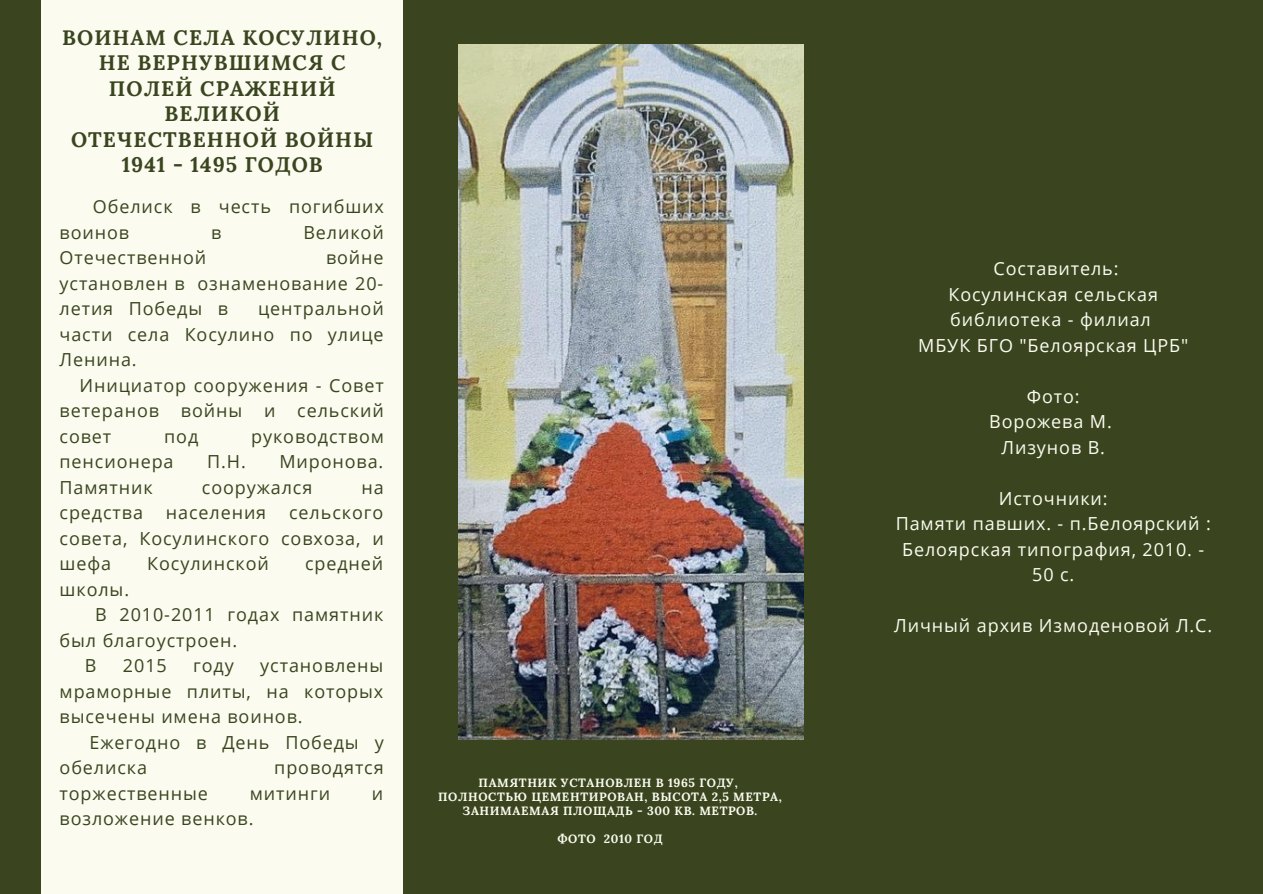
<style>
.page{position:relative;width:1263px;height:894px;background:#fff}
.page>*{position:absolute;margin:0;border:0;box-sizing:border-box;transform-origin:0 0}
.t1{font:700 21px/25.5px "Lora";letter-spacing:.05em;color:#3a4520;text-align:center}
.t2{font:18px/25.5px "Open Sans";letter-spacing:.05em;color:#3a4520;text-align:justify}
.t3{font:18px/25.5px "Open Sans";letter-spacing:.05em;color:#fbfcef;text-align:center}
.t4{font:700 12px/14px "Lora";letter-spacing:.05em;color:#fbfcef;text-align:center}
</style>
<div class="page">
<div style="left:0;top:0;width:1263px;height:893px;background:#3a4520"></div>
<div style="left:42px;top:0;width:361px;height:893px;background:#fbfcef"></div>
<img style="left:458px;top:45px;width:346px;height:694px">
<p class="t1" style="left:62px;top:24px;width:321px">ВОИНАМ СЕЛА КОСУЛИНО,<br>НЕ ВЕРНУВШИМСЯ С<br>ПОЛЕЙ СРАЖЕНИЙ<br>ВЕЛИКОЙ<br>ОТЕЧЕСТВЕННОЙ ВОЙНЫ<br>1941 - 1495 ГОДОВ</p>
<p class="t2" style="left:60px;top:194px;width:326px;text-indent:33px">Обелиск в честь погибших воинов</p>
<p class="t2" style="left:211px;top:219px;width:12px">в</p>
<p class="t2" style="left:303px;top:219px;width:82px">Великой</p>
<p class="t2" style="left:60px;top:244px;width:326px;text-indent:266px">войне установлен в ознаменование 20- летия Победы в</p>
<p class="t2" style="left:60px;top:244px;width:148px">Отечественной</p>
<p class="t2" style="left:60px;top:295px;width:326px;text-indent:198px">центральной части села Косулино по улице Ленина.</p>
<p class="t2" style="left:60px;top:372px;width:326px;text-indent:20px">Инициатор сооружения - Совет ветеранов войны и сельский совет</p>
<p class="t2" style="left:164px;top:423px;width:36px">под</p>
<p class="t2" style="left:251px;top:423px;width:134px">руководством</p>
<p class="t2" style="left:60px;top:448px;width:116px">пенсионера</p>
<p class="t2" style="left:207px;top:448px;width:40px">П.Н.</p>
<p class="t2" style="left:279px;top:448px;width:105px">Миронова.</p>
<p class="t2" style="left:60px;top:474px;width:95px">Памятник</p>
<p class="t2" style="left:202px;top:474px;width:112px">сооружался</p>
<p class="t2" style="left:362px;top:474px;width:24px">на</p>
<p class="t2" style="left:60px;top:499px;width:85px">средства</p>
<p class="t2" style="left:166px;top:499px;width:102px">населения</p>
<p class="t2" style="left:60px;top:499px;width:326px;text-indent:230px">сельского совета, Косулинского совхоза, и шефа</p>
<p class="t2" style="left:147px;top:550px;width:123px">Косулинской</p>
<p class="t2" style="left:305px;top:550px;width:80px">средней</p>
<p class="t2" style="left:60px;top:575px;width:71px">школы.</p>
<p class="t2" style="left:95px;top:601px;width:290px">В 2010-2011 годах памятник</p>
<p class="t2" style="left:60px;top:626px;width:179px">был благоустроен.</p>
<p class="t2" style="left:85px;top:652px;width:13px">В</p>
<p class="t2" style="left:123px;top:652px;width:45px">2015</p>
<p class="t2" style="left:193px;top:652px;width:42px">году</p>
<p class="t2" style="left:60px;top:652px;width:325px;text-indent:201px">установлены мраморные плиты, на которых высечены имена воинов.</p>
<p class="t2" style="left:60px;top:728px;width:326px;text-indent:30px">Ежегодно в День Победы у обелиска</p>
<p class="t2" style="left:274px;top:754px;width:111px">проводятся</p>
<p class="t2" style="left:60px;top:779px;width:150px">торжественные</p>
<p class="t2" style="left:250px;top:779px;width:82px">митинги</p>
<p class="t2" style="left:372px;top:779px;width:13px">и</p>
<p class="t2" style="left:60px;top:805px;width:195px">возложение венков.</p>
<p class="t4" style="left:438px;top:775px;width:345px">ПАМЯТНИК УСТАНОВЛЕН В 1965 ГОДУ,<br>ПОЛНОСТЬЮ ЦЕМЕНТИРОВАН, ВЫСОТА 2,5 МЕТРА,<br>ЗАНИМАЕМАЯ ПЛОЩАДЬ - 300 КВ. МЕТРОВ.</p>
<p class="t4" style="left:557px;top:830px;width:107px">ФОТО 2010 ГОД</p>
<p class="t3" style="left:918px;top:255px;width:271px">Составитель:<br>Косулинская сельская библиотека - филиал<br>МБУК БГО "Белоярская ЦРБ"</p>
<p class="t3" style="left:989px;top:383px;width:124px">Фото:<br>Ворожева М.<br>Лизунов В.</p>
<p class="t3" style="left:896px;top:484px;width:317px">Источники:<br>Памяти павших. - п.Белоярский :<br>Белоярская типография, 2010. -<br>50 с.</p>
<p class="t3" style="left:894px;top:612px;width:320px">Личный архив Измоденовой Л.С.</p>
</div>
